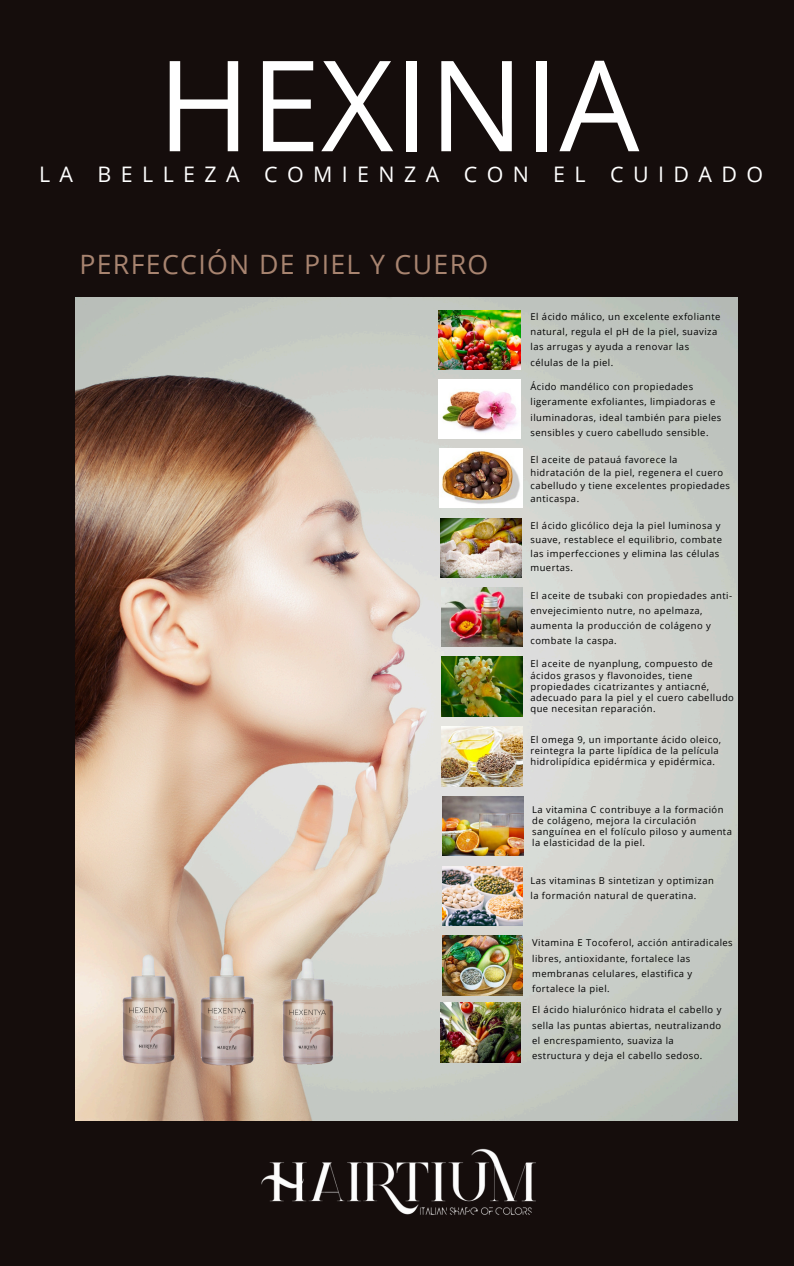
<style>
.page{position:relative;width:794px;height:1266px;background:#fff}
.page>*{position:absolute;margin:0;border:0;box-sizing:border-box;transform-origin:0 0}
.t1{font:126.23px "Open Sans";color:#fff}
.t2{font:26.7px "Open Sans";letter-spacing:.05em;color:#a88470}
.t3{font:21.38px "Open Sans";letter-spacing:.44em;color:#fff}
.t4{font:9.38px/15.1px "Open Sans";letter-spacing:.05em;color:#000}
</style>
<div class="page">
<div style="left:0;top:0;width:793px;height:1266px;background:#150d0c"></div>
<img style="left:261px;top:1148px;width:275px;height:67px">
<img style="left:75px;top:298px;width:662px;height:822px">
<img style="left:109px;top:947px;width:238px;height:129px">
<img style="left:438px;top:310px;width:81px;height:59px">
<img style="left:438px;top:380px;width:81px;height:59px">
<img style="left:441px;top:518px;width:80px;height:59px">
<img style="left:440px;top:448px;width:82px;height:59px">
<img style="left:441px;top:587px;width:81px;height:60px">
<img style="left:441px;top:657px;width:81px;height:59px">
<img style="left:441px;top:726px;width:81px;height:60px">
<img style="left:442px;top:935px;width:80px;height:60px">
<img style="left:442px;top:796px;width:81px;height:60px">
<img style="left:442px;top:866px;width:80px;height:59px">
<img style="left:441px;top:1002px;width:79px;height:60px">
<p class="t1" style="left:157px;top:16px;width:483px">HEXINIA</p>
<p class="t3" style="left:264px;top:159px;width:177px">COMIENZ A</p>
<p class="t3" style="left:463px;top:159px;width:67px">CON</p>
<p class="t3" style="left:553px;top:159px;width:211px">EL CUIDADO</p>
<p class="t3" style="left:39px;top:159px;width:202px">LA BELLEZA</p>
<p class="t2" style="left:79px;top:245px;width:410px">PERFECCIÓN DE PIEL Y CUERO</p>
<p class="t4" style="left:530px;top:309px;width:191px">El ácido málico, un excelente exfoliante natural, regula el pH de la piel, suaviza las arrugas y ayuda a renovar las células de la piel.</p>
<p class="t4" style="left:530px;top:379px;width:192px">Ácido mandélico con propiedades ligeramente exfoliantes, limpiadoras e iluminadoras, ideal también para pieles sensibles y cuero cabelludo sensible.</p>
<p class="t4" style="left:530px;top:452px;width:201px;line-height:12.9px">El aceite de patauá favorece la hidratación de la piel, regenera el cuero cabelludo y tiene excelentes propiedades anticaspa.</p>
<p class="t4" style="left:530px;top:518px;width:193px;line-height:14.1px">El ácido glicólico deja la piel luminosa y suave, restablece el equilibrio, combate las imperfecciones y elimina las células muertas.</p>
<p class="t4" style="left:530px;top:587px;width:203px">El aceite de tsubaki con propiedades anti&shy;envejecimiento nutre, no apelmaza, aumenta la producción de colágeno y combate la caspa.</p>
<p class="t4" style="left:530px;top:658px;width:205px;line-height:11.2px">El aceite de nyanplung, compuesto de ácidos grasos y flavonoides, tiene propiedades cicatrizantes y antiacné, adecuado para la piel y el cuero cabelludo que necesitan reparación.</p>
<p class="t4" style="left:530px;top:733px;width:192px;line-height:11.2px">El omega 9, un importante ácido oleico, reintegra la parte lipídica de la película hidrolipídica epidérmica y epidérmica.</p>
<p class="t4" style="left:532px;top:803px;width:201px;line-height:11.2px">La vitamina C contribuye a la formación de colágeno, mejora la circulación sanguínea en el folículo piloso y aumenta la elasticidad de la piel.</p>
<h2 class="t4" style="left:530px;top:872px;width:185px">Las vitaminas B sintetizan y optimizan la formación natural de queratina.</h2>
<h1 class="t4" style="left:532px;top:935px;width:202px">Vitamina E Tocoferol, acción antiradicales libres, antioxidante, fortalece las membranas celulares, elastifica y fortalece la piel.</h1>
<p class="t4" style="left:532px;top:1002px;width:191px">El ácido hialurónico hidrata el cabello y sella las puntas abiertas, neutralizando el encrespamiento, suaviza la estructura y deja el cabello sedoso.</p>
</div>
